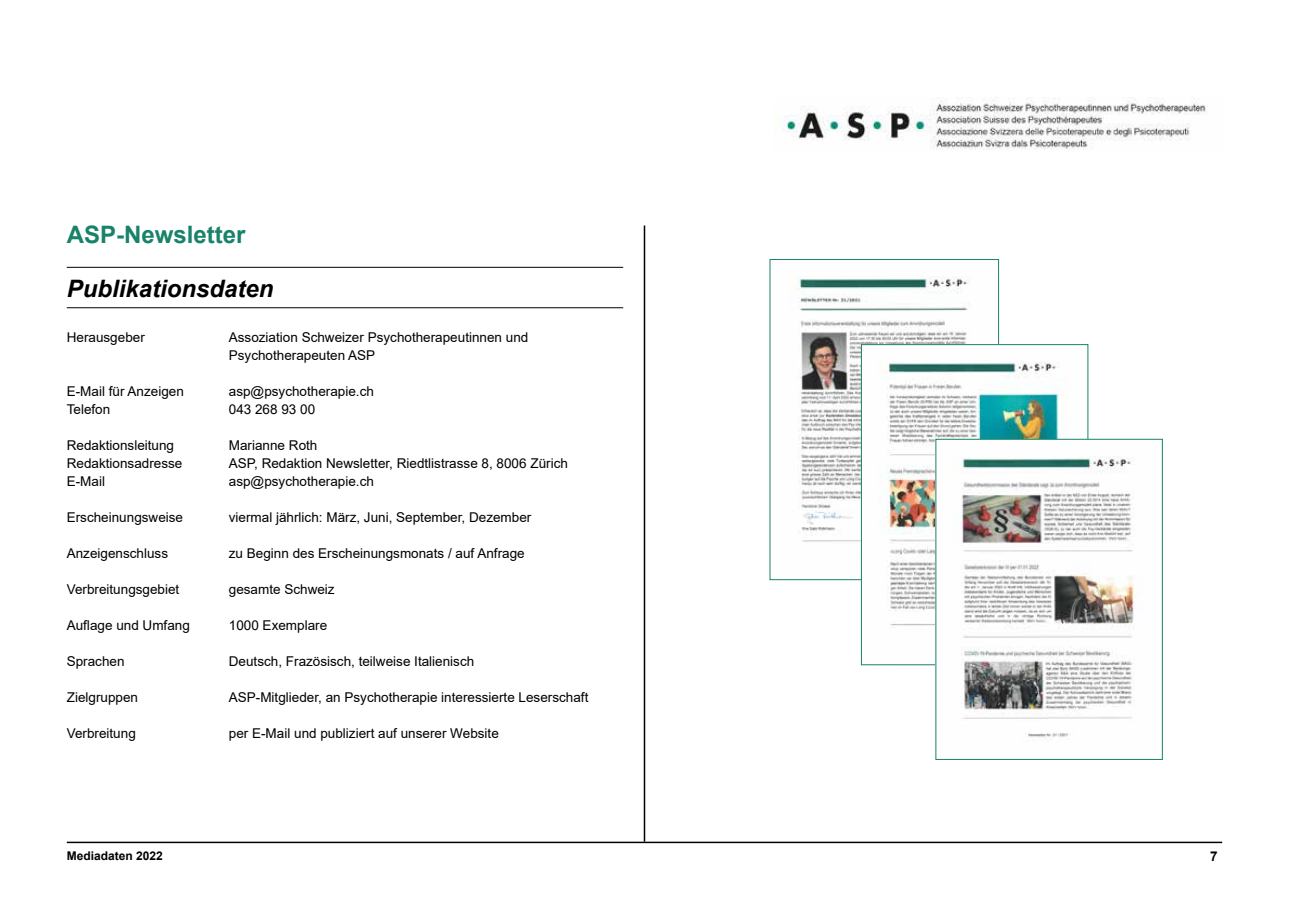
<style>
.page{position:relative;width:1289px;height:919px;background:#fff}
.page>*{position:absolute;margin:0;border:0;box-sizing:border-box;transform-origin:0 0}
.t1{font:italic 700 24px "Arial";color:#000}
.t2{font:700 24px "Arial";color:#19826a}
.t3{font:13.5px/18px "Arial";color:#000}
.t4{font:700 13.5px "Arial";color:#000}
.t5{font:700 12px "Arial";color:#000}
</style>
<div class="page">
<img style="left:783px;top:98px;width:425px;height:52px">
<hr style="left:67px;top:841px;width:1155px;height:2px;background:#000">
<img style="left:797px;top:276px;width:172px;height:302px">
<img style="left:863px;top:346px;width:223px;height:280px">
<img style="left:937px;top:441px;width:200px;height:297px">
<hr style="left:643px;top:225px;width:2px;height:616px;background:#000">
<hr style="left:67px;top:267px;width:556px;height:1px;background:#000">
<hr style="left:67px;top:307px;width:556px;height:1px;background:#000">
<h1 class="t2" style="left:67px;top:217px;width:180px">ASP-Newsletter</h1>
<h1 class="t1" style="left:67px;top:272px;width:208px">Publikationsdaten</h1>
<p class="t3" style="left:67px;top:328px;width:80px">Herausgeber</p>
<p class="t3" style="left:229px;top:328px;width:301px">Assoziation Schweizer Psychotherapeutinnen und<br>Psychotherapeuten ASP</p>
<p class="t3" style="left:67px;top:382px;width:119px">E-Mail für Anzeigen</p>
<p class="t3" style="left:229px;top:382px;width:147px">asp@psychotherapie.ch</p>
<p class="t3" style="left:67px;top:400px;width:45px">Telefon</p>
<p class="t3" style="left:229px;top:400px;width:88px">043 268 93 00</p>
<p class="t3" style="left:67px;top:436px;width:109px">Redaktionsleitung</p>
<p class="t3" style="left:229px;top:436px;width:90px">Marianne Roth</p>
<p class="t3" style="left:67px;top:454px;width:117px">Redaktionsadresse</p>
<p class="t3" style="left:229px;top:454px;width:340px">ASP, Redaktion Newsletter, Riedtlistrasse 8, 8006 Zürich</p>
<p class="t3" style="left:67px;top:472px;width:40px">E-Mail</p>
<p class="t3" style="left:229px;top:472px;width:147px">asp@psychotherapie.ch</p>
<p class="t3" style="left:67px;top:508px;width:118px">Erscheinungsweise</p>
<p class="t3" style="left:229px;top:508px;width:304px">viermal jährlich: März, Juni, September, Dezember</p>
<p class="t3" style="left:67px;top:544px;width:103px">Anzeigenschluss</p>
<p class="t3" style="left:229px;top:544px;width:297px">zu Beginn des Erscheinungsmonats / auf Anfrage</p>
<p class="t3" style="left:67px;top:580px;width:114px">Verbreitungsgebiet</p>
<p class="t3" style="left:229px;top:580px;width:107px">gesamte Schweiz</p>
<p class="t3" style="left:67px;top:616px;width:125px">Auflage und Umfang</p>
<p class="t3" style="left:229px;top:616px;width:100px">1000 Exemplare</p>
<p class="t3" style="left:67px;top:652px;width:59px">Sprachen</p>
<p class="t3" style="left:229px;top:652px;width:247px">Deutsch, Frazösisch, teilweise Italienisch</p>
<p class="t3" style="left:67px;top:688px;width:73px">Zielgruppen</p>
<p class="t3" style="left:229px;top:688px;width:361px">ASP-Mitglieder, an Psychotherapie interessierte Leserschaft</p>
<p class="t3" style="left:67px;top:724px;width:71px">Verbreitung</p>
<p class="t3" style="left:229px;top:724px;width:271px">per E-Mail und publiziert auf unserer Website</p>
<p class="t5" style="left:67px;top:846px;width:98px">Mediadaten 2022</p>
<p class="t4" style="left:1210px;top:846px;width:9px">7</p>
</div>
